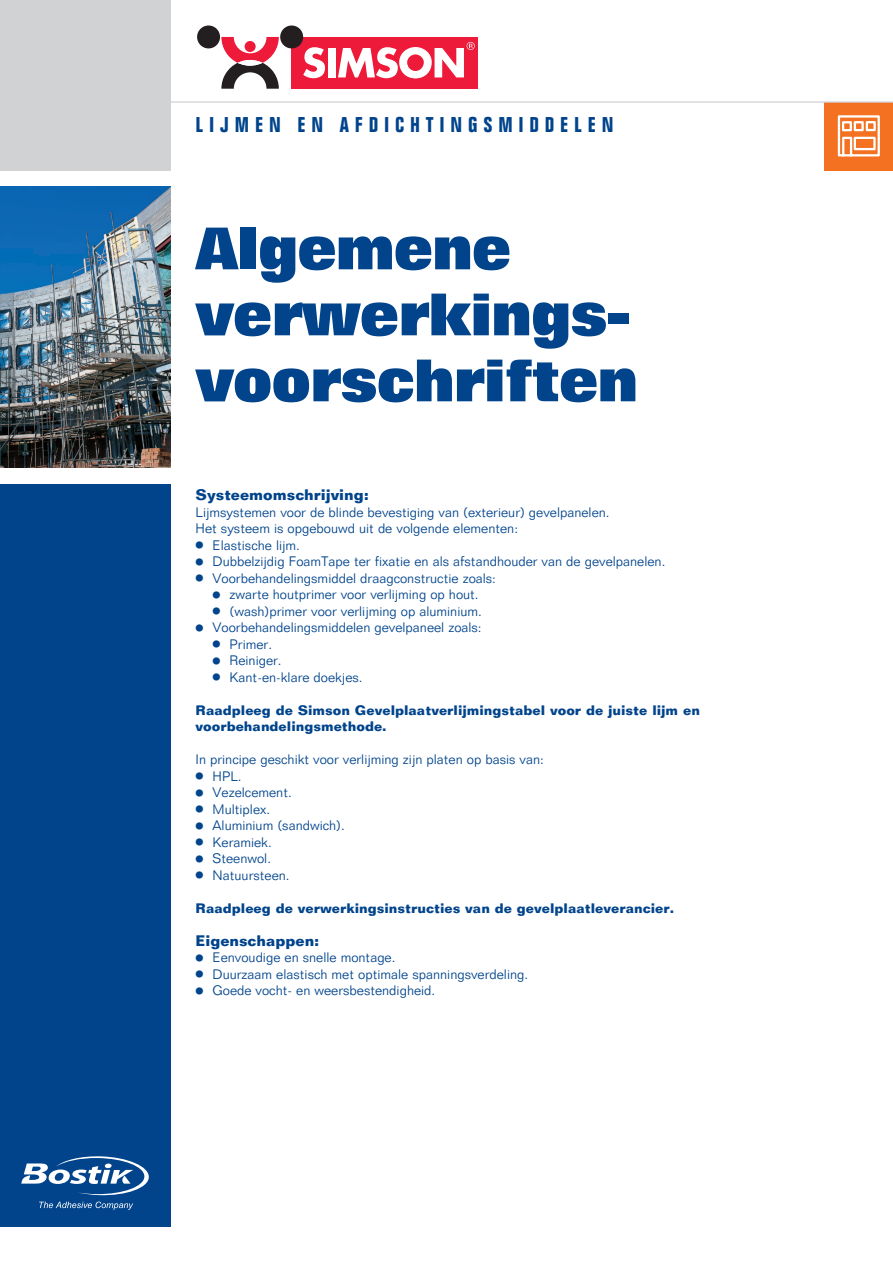
<style>
.page{position:relative;width:893px;height:1263px;background:#fff}
.page>*{position:absolute;margin:0;border:0;box-sizing:border-box;transform-origin:0 0}
.t1{font:800 58.5px/66px "Folio BT";letter-spacing:-.025em;color:#01448c}
.t2{font:700 condensed 21px "Folio BT";letter-spacing:.275em;color:#01448c}
.t3{font:700 15px "Folio BT";color:#01448c}
.t4{font:300 13.5px/16.5px "Folio BT";color:#01448c}
.t5{font:700 13.5px/16.5px "Folio BT";color:#01448c}
.s1{font-family:"Universal Newswith Comm Pi";font-weight:400;font-size:9px}
</style>
<div class="page">
<div style="left:825px;top:102px;width:68px;height:68px;background:#f37121"></div>
<svg style="left:837px;top:115px;width:43px;height:42px"></svg>
<div style="left:0;top:0;width:170px;height:170px;background:#d1d2d4"></div>
<hr style="left:170px;top:101px;width:723px;height:2px;background:#d1d2d4">
<div style="left:0;top:484px;width:170px;height:742px;background:#01448c"></div>
<img style="left:0;top:187px;width:170px;height:280px">
<div style="left:292px;top:37px;width:186px;height:52px;background:#ed1a3a"></div>
<svg style="left:303px;top:47px;width:22px;height:31px"></svg>
<div style="left:328px;top:48px;width:8px;height:29px;background:#fff"></div>
<svg style="left:221px;top:37px;width:58px;height:52px"></svg>
<div style="left:245px;top:41px;width:11px;height:11px;background:#ed1a3a;border-radius:50%"></div>
<div style="left:280px;top:26px;width:23px;height:22px;background:#231f20;border-radius:50%"></div>
<div style="left:197px;top:26px;width:23px;height:22px;background:#231f20;border-radius:50%"></div>
<svg style="left:238px;top:60px;width:25px;height:6px"></svg>
<svg style="left:338px;top:42px;width:137px;height:36px"></svg>
<svg style="left:21px;top:1156px;width:128px;height:54px"></svg>
<h2 class="t2" style="left:196px;top:111px;width:420px">LIJMEN EN AFDICHTINGSMIDDELEN</h2>
<h1 class="t1" style="left:196px;top:215px;width:444px">Algemene verwerkings&shy;voorschriften</h1>
<p class="t3" style="left:196px;top:486px;width:175px">Systeemomschrijving:</p>
<p class="t4" style="left:196px;top:504px;width:415px">Lijmsystemen voor de blinde bevestiging van (exterieur) gevelpanelen.</p>
<p class="t4" style="left:196px;top:520px;width:324px">Het systeem is opgebouwd uit de volgende elementen:</p>
<p class="t4" style="left:196px;top:537px;width:106px"><span class="s1">V</span> Elastische lijm.</p>
<p class="t4" style="left:196px;top:553px;width:471px"><span class="s1">V</span> Dubbelzijdig FoamTape ter fixatie en als afstandhouder van de gevelpanelen.</p>
<p class="t4" style="left:196px;top:570px;width:302px"><span class="s1">V</span> Voorbehandelingsmiddel draagconstructie zoals:</p>
<p class="t4" style="left:213px;top:586px;width:268px"><span class="s1">V</span> zwarte houtprimer voor verlijming op hout.</p>
<p class="t4" style="left:213px;top:603px;width:271px"><span class="s1">V</span> (wash)primer voor verlijming op aluminium.</p>
<p class="t4" style="left:196px;top:619px;width:288px"><span class="s1">V</span> Voorbehandelingsmiddelen gevelpaneel zoals:</p>
<p class="t4" style="left:213px;top:636px;width:61px"><span class="s1">V</span> Primer.</p>
<p class="t4" style="left:213px;top:652px;width:71px"><span class="s1">V</span> Reiniger.</p>
<p class="t4" style="left:213px;top:669px;width:151px"><span class="s1">V</span> Kant-en-klare doekjes.</p>
<p class="t5" style="left:196px;top:702px;width:506px">Raadpleeg de Simson Gevelplaatverlijmingstabel voor de juiste lijm en voorbehandelingsmethode.</p>
<p class="t4" style="left:196px;top:751px;width:350px">In principe geschikt voor verlijming zijn platen op basis van:<br><span class="s1">V</span> HPL.<br><span class="s1">V</span> Vezelcement.<br><span class="s1">V</span> Multiplex.<br><span class="s1">V</span> Aluminium (sandwich).<br><span class="s1">V</span> Keramiek.<br><span class="s1">V</span> Steenwol.<br><span class="s1">V</span> Natuursteen.</p>
<p class="t5" style="left:196px;top:900px;width:480px">Raadpleeg de verwerkingsinstructies van de gevelplaatleverancier.</p>
<p class="t3" style="left:196px;top:931px;width:125px">Eigenschappen:</p>
<p class="t4" style="left:196px;top:949px;width:334px"><span class="s1">V</span> Eenvoudige en snelle montage.<br><span class="s1">V</span> Duurzaam elastisch met optimale spanningsverdeling.<br><span class="s1">V</span> Goede vocht- en weersbestendigheid.</p>
</div>
